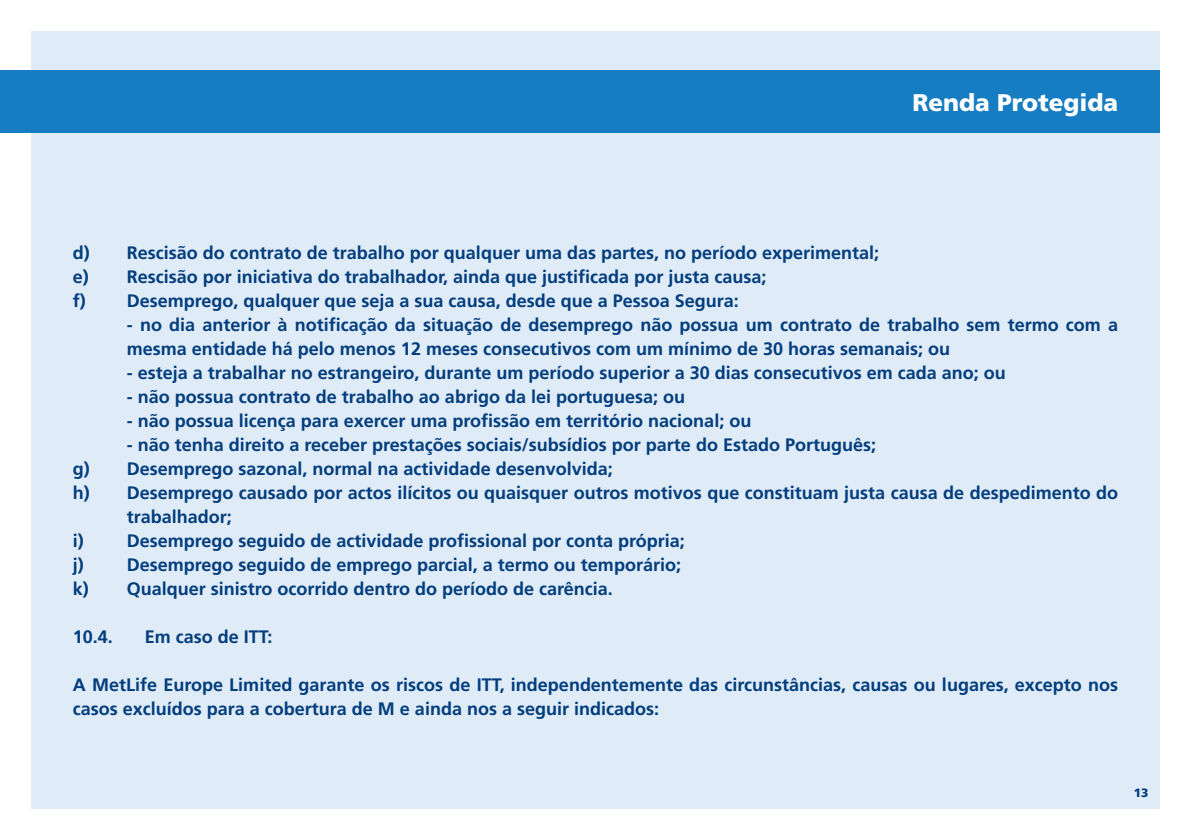
<style>
.page{position:relative;width:1191px;height:840px;background:#fff}
.page>*{position:absolute;margin:0;border:0;box-sizing:border-box;transform-origin:0 0}
.t1{font:900 24px "Frutiger PP Std";color:#fff}
.MetLifeTexto{font:700 18px/24px "Frutiger PP Std";color:#013d7d}
.t2{font:900 12px "Frutiger PP Std";color:#013d7d}
</style>
<div class="page">
<div style="left:31px;top:31px;width:1128px;height:777px;background:#dfebf7"></div>
<div style="left:0;top:70px;width:1159px;height:62px;background:#177dc2"></div>
<p class="t1" style="left:912px;top:88px;width:207px">Renda Protegida</p>
<p class="MetLifeTexto" style="left:73px;top:240px;width:808px">d) Rescisão do contrato de trabalho por qualquer uma das partes, no período experimental;</p>
<p class="MetLifeTexto" style="left:73px;top:264px;width:695px">e) Rescisão por iniciativa do trabalhador, ainda que justificada por justa causa;</p>
<p class="MetLifeTexto" style="left:73px;top:288px;width:667px">f) Desemprego, qualquer que seja a sua causa, desde que a Pessoa Segura:</p>
<p class="MetLifeTexto" style="left:127px;top:312px;width:992px">- no dia anterior à notificação da situação de desemprego não possua um contrato de trabalho sem termo com a mesma entidade há pelo menos 12 meses consecutivos com um mínimo de 30 horas semanais; ou</p>
<p class="MetLifeTexto" style="left:127px;top:360px;width:880px">- esteja a trabalhar no estrangeiro, durante um período superior a 30 dias consecutivos em cada ano; ou</p>
<p class="MetLifeTexto" style="left:127px;top:384px;width:560px">- não possua contrato de trabalho ao abrigo da lei portuguesa; ou</p>
<p class="MetLifeTexto" style="left:127px;top:408px;width:626px">- não possua licença para exercer uma profissão em território nacional; ou</p>
<p class="MetLifeTexto" style="left:127px;top:432px;width:750px">- não tenha direito a receber prestações sociais/subsídios por parte do Estado Português;</p>
<p class="MetLifeTexto" style="left:73px;top:456px;width:541px">g) Desemprego sazonal, normal na actividade desenvolvida;</p>
<p class="MetLifeTexto" style="left:127px;top:480px;width:992px;text-indent:-54px">h) Desemprego causado por actos ilícitos ou quaisquer outros motivos que constituam justa causa de despedimento do trabalhador;</p>
<p class="MetLifeTexto" style="left:73px;top:528px;width:613px">i) Desemprego seguido de actividade profissional por conta própria;</p>
<p class="MetLifeTexto" style="left:73px;top:552px;width:610px">j) Desemprego seguido de emprego parcial, a termo ou temporário;</p>
<p class="MetLifeTexto" style="left:73px;top:576px;width:541px">k) Qualquer sinistro ocorrido dentro do período de carência.</p>
<p class="MetLifeTexto" style="left:73px;top:624px;width:42px">10.4.</p>
<p class="MetLifeTexto" style="left:145px;top:624px;width:129px">Em caso de ITT:</p>
<p class="MetLifeTexto" style="left:73px;top:672px;width:1047px">A MetLife Europe Limited garante os riscos de ITT, independentemente das circunstâncias, causas ou lugares, excepto nos casos excluídos para a cobertura de M e ainda nos a seguir indicados:</p>
<p class="t2" style="left:1133px;top:784px;width:16px">13</p>
</div>
